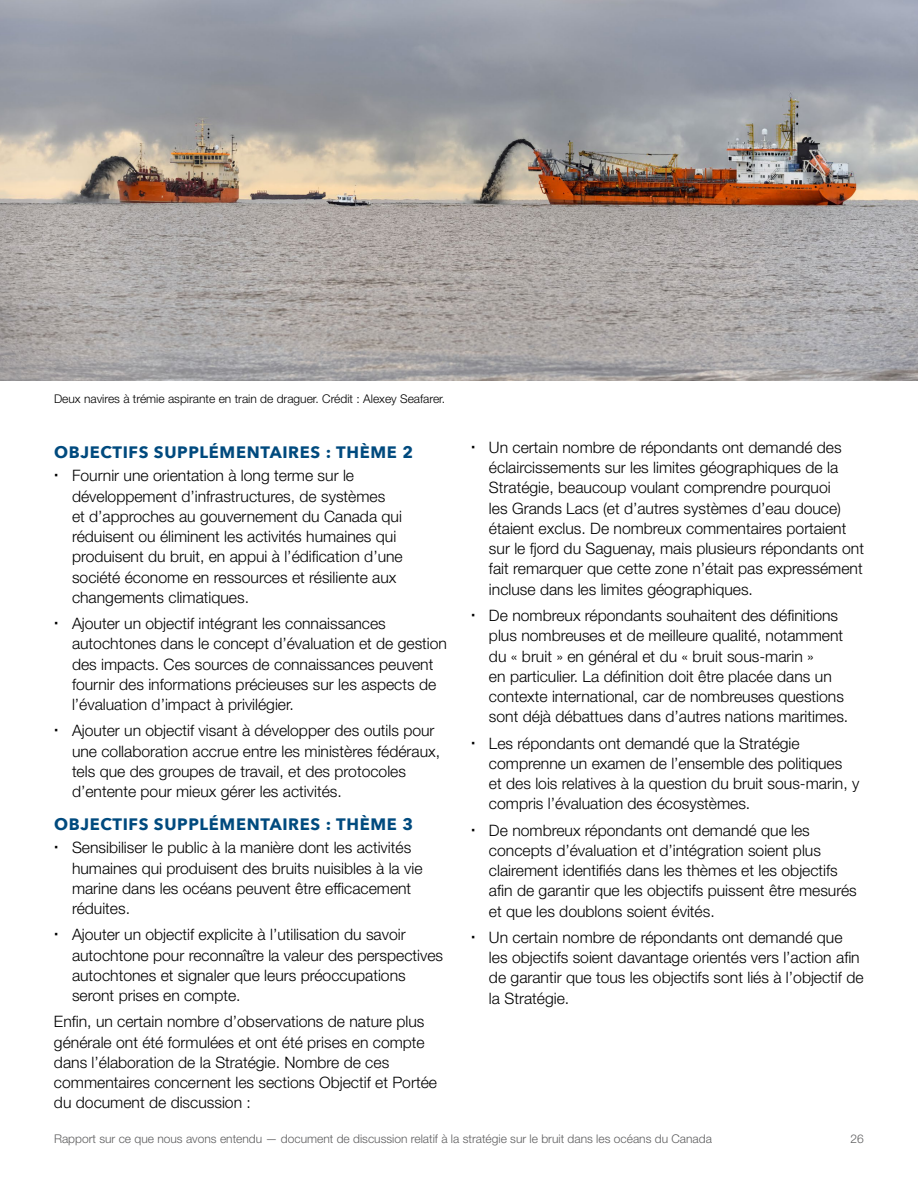
<style>
.page{position:relative;width:918px;height:1188px;background:#fff}
.page>*{position:absolute;margin:0;border:0;box-sizing:border-box;transform-origin:0 0}
.t1{font:700 16.5px "Avenir Next";letter-spacing:.04em;color:#004a7e}
.t2{font:300 15.75px/20.2px "Helvetica Neue LT Std";color:#000}
.t3{font:300 12px "Helvetica Neue LT Std";color:#5e5e5f}
.t4{font:300 12px "Helvetica Neue LT Std";color:#000}
</style>
<div class="page">
<img style="left:0;top:0;width:918px;height:380px">
<p class="t4" style="left:54px;top:391px;width:393px">Deux navires à trémie aspirante en train de draguer. Crédit : Alexey Seafarer.</p>
<p class="t1" style="left:54px;top:438px;width:361px">OBJECTIFS SUPPLÉMENTAIRES : THÈME 2</p>
<p class="t2" style="left:72px;top:465px;width:332px">Fournir une orientation à long terme sur le développement d’infrastructures, de systèmes<br>et d’approches au gouvernement du Canada qui réduisent ou éliminent les activités humaines qui produisent du bruit, en appui à l’édification d’une société économe en ressources et résiliente aux changements climatiques.</p>
<p class="t2" style="left:72px;top:613px;width:377px">Ajouter un objectif intégrant les connaissances autochtones dans le concept d’évaluation et de gestion des impacts. Ces sources de connaissances peuvent fournir des informations précieuses sur les aspects de l’évaluation d’impact à privilégier.</p>
<p class="t2" style="left:72px;top:720px;width:370px">Ajouter un objectif visant à développer des outils pour une collaboration accrue entre les ministères fédéraux, tels que des groupes de travail, et des protocoles d’entente pour mieux gérer les activités.</p>
<p class="t1" style="left:54px;top:810px;width:361px">OBJECTIFS SUPPLÉMENTAIRES : THÈME 3</p>
<p class="t2" style="left:72px;top:837px;width:352px">Sensibiliser le public à la manière dont les activités humaines qui produisent des bruits nuisibles à la vie marine dans les océans peuvent être efficacement réduites.</p>
<p class="t2" style="left:72px;top:924px;width:373px">Ajouter un objectif explicite à l’utilisation du savoir autochtone pour reconnaître la valeur des perspectives autochtones et signaler que leurs préoccupations seront prises en compte.</p>
<p class="t2" style="left:54px;top:1011px;width:385px">Enfin, un certain nombre d’observations de nature plus générale ont été formulées et ont été prises en compte dans l’élaboration de la Stratégie. Nombre de ces commentaires concernent les sections Objectif et Portée du document de discussion :</p>
<p class="t2" style="left:489px;top:437px;width:377px">Un certain nombre de répondants ont demandé des éclaircissements sur les limites géographiques de la Stratégie, beaucoup voulant comprendre pourquoi<br>les Grands Lacs (et d’autres systèmes d’eau douce) étaient exclus. De nombreux commentaires portaient sur le fjord du Saguenay, mais plusieurs répondants ont fait remarquer que cette zone n’était pas expressément incluse dans les limites géographiques.</p>
<p class="t2" style="left:489px;top:605px;width:361px">De nombreux répondants souhaitent des définitions plus nombreuses et de meilleure qualité, notamment du « bruit » en général et du « bruit sous-marin »<br>en particulier. La définition doit être placée dans un contexte international, car de nombreuses questions sont déjà débattues dans d’autres nations maritimes.</p>
<p class="t2" style="left:489px;top:732px;width:372px">Les répondants ont demandé que la Stratégie comprenne un examen de l’ensemble des politiques<br>et des lois relatives à la question du bruit sous-marin, y compris l’évaluation des écosystèmes.</p>
<p class="t2" style="left:489px;top:819px;width:369px">De nombreux répondants ont demandé que les concepts d’évaluation et d’intégration soient plus clairement identifiés dans les thèmes et les objectifs afin de garantir que les objectifs puissent être mesurés et que les doublons soient évités.</p>
<p class="t2" style="left:489px;top:927px;width:376px">Un certain nombre de répondants ont demandé que les objectifs soient davantage orientés vers l’action afin de garantir que tous les objectifs sont liés à l’objectif de la Stratégie.</p>
<p class="t3" style="left:54px;top:1132px;width:659px">Rapport sur ce que nous avons entendu — document de discussion relatif à la stratégie sur le bruit dans les océans du Canada</p>
<p class="t3" style="left:851px;top:1132px;width:15px">26</p>
</div>
